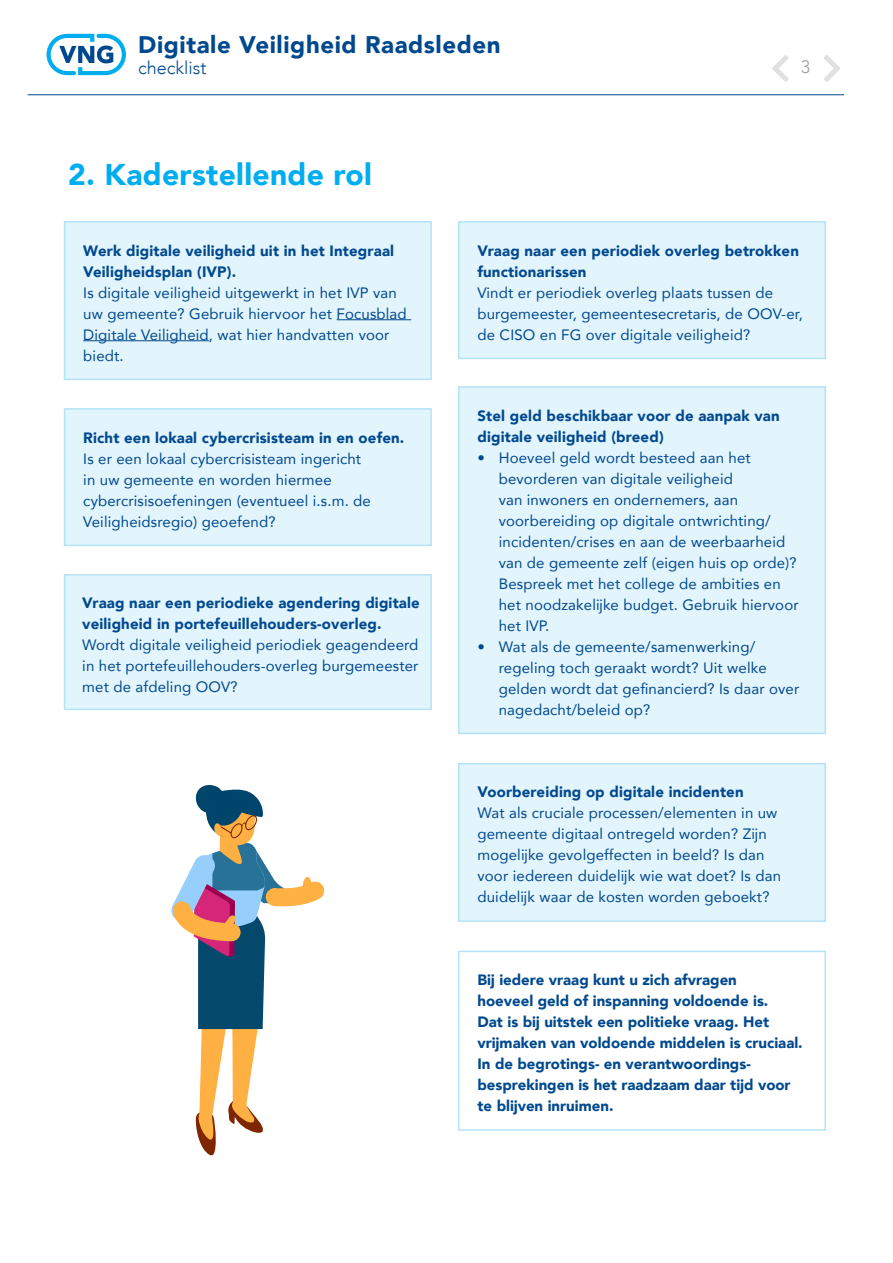
<style>
.page{position:relative;width:893px;height:1263px;background:#fff}
.page>*{position:absolute;margin:0;border:0;box-sizing:border-box;transform-origin:0 0}
._12_16_PT{font:900 30px "Avenir";letter-spacing:.01em;color:#00aeef}
.t1{font:900 24px "Avenir";letter-spacing:.025em;color:#01498e}
.t2{font:300 18px "Avenir";color:#01498e}
.t3{font:300 18px "Avenir";color:#9e9e9e}
.TEKST_grijs{font:15px/21px "Avenir";letter-spacing:.01em;color:#01498e}
.TEKST_grijs-2{font:900 15px/21px "Avenir";letter-spacing:.01em;color:#01498e}
.s1{font-family:"Frutiger";font-weight:300}
</style>
<div class="page">
<hr style="left:28px;top:94px;width:816px;height:1px;background:#01498e">
<svg style="left:47px;top:34px;width:79px;height:41px"></svg>
<div style="left:459px;top:222px;width:366px;height:136px;background:#e2f4fc"></div>
<div style="left:458px;top:221px;width:368px;height:138px;border:2px solid #b4e3f9"></div>
<div style="left:65px;top:222px;width:366px;height:157px;background:#e2f4fc"></div>
<hr style="left:337px;top:319px;width:74px;height:1px;background:#01498e">
<hr style="left:83px;top:340px;width:126px;height:1px;background:#01498e">
<div style="left:64px;top:221px;width:368px;height:159px;border:2px solid #b4e3f9"></div>
<div style="left:65px;top:409px;width:366px;height:136px;background:#e2f4fc"></div>
<div style="left:64px;top:408px;width:368px;height:138px;border:2px solid #b4e3f9"></div>
<div style="left:65px;top:575px;width:366px;height:134px;background:#e2f4fc"></div>
<div style="left:64px;top:574px;width:368px;height:136px;border:2px solid #b4e3f9"></div>
<div style="left:459px;top:387px;width:366px;height:346px;background:#e2f4fc"></div>
<div style="left:458px;top:386px;width:368px;height:348px;border:2px solid #b4e3f9"></div>
<div style="left:459px;top:764px;width:366px;height:157px;background:#e2f4fc"></div>
<div style="left:458px;top:763px;width:368px;height:159px;border:2px solid #b4e3f9"></div>
<div style="left:458px;top:951px;width:368px;height:180px;border:2px solid #b4e3f9"></div>
<svg style="left:824px;top:55px;width:16px;height:27px"></svg>
<svg style="left:772px;top:55px;width:16px;height:27px"></svg>
<svg style="left:171px;top:785px;width:154px;height:371px"></svg>
<div style="left:302px;top:877px;width:10px;height:21px;background:#ffb042;border-radius:50%"></div>
<h2 class="t1" style="left:138px;top:24px;width:364px">Digitale Veiligheid Raadsleden</h2>
<p class="t2" style="left:138px;top:57px;width:70px">checklist</p>
<p class="t3" style="left:801px;top:56px;width:11px">3</p>
<p class="_12_16_PT" style="left:68px;top:149px;width:305px">2. Kaderstellende rol</p>
<p class="TEKST_grijs-2" style="left:83px;top:239px;width:312px">Werk digitale veiligheid uit in het Integraal<br>Veiligheidsplan (IVP).</p>
<p class="TEKST_grijs" style="left:83px;top:281px;width:325px">Is digitale veiligheid uitgewerkt in het IVP van uw gemeente? Gebruik hiervoor het Focusblad Digitale Veiligheid, wat hier handvatten voor biedt.</p>
<p class="TEKST_grijs-2" style="left:83px;top:426px;width:323px">Richt een lokaal cybercrisisteam in en oefen.</p>
<p class="TEKST_grijs" style="left:83px;top:447px;width:289px">Is er een lokaal cybercrisisteam ingericht in uw gemeente en worden hiermee cybercrisisoefeningen (eventueel i.s.m. de Veiligheidsregio) geoefend?</p>
<p class="TEKST_grijs-2" style="left:82px;top:591px;width:339px">Vraag naar een periodieke agendering digitale veiligheid in portefeuillehouders-overleg.</p>
<p class="TEKST_grijs" style="left:82px;top:633px;width:338px;text-align:justify">Wordt digitale veiligheid periodiek geagendeerd in het portefeuillehouders-overleg burgemeester met de afdeling OOV?</p>
<p class="TEKST_grijs-2" style="left:477px;top:239px;width:323px">Vraag naar een periodiek overleg betrokken functionarissen</p>
<p class="TEKST_grijs" style="left:477px;top:281px;width:327px">Vindt er periodiek overleg plaats tussen de burgemeester, gemeentesecretaris, de OOV-er, de CISO en FG over digitale veiligheid?</p>
<p class="TEKST_grijs-2" style="left:477px;top:404px;width:304px">Stel geld beschikbaar voor de aanpak van digitale veiligheid (breed)</p>
<p class="TEKST_grijs" style="left:499px;top:446px;width:301px;text-indent:-21px"><span class="s1">•</span> Hoeveel geld wordt besteed aan het bevorderen van digitale veiligheid<br>van inwoners en ondernemers, aan voorbereiding op digitale ontwrichting/ incidenten/crises en aan de weerbaarheid van de gemeente zelf (eigen huis op orde)?<br>Bespreek met het college de ambities en het noodzakelijke budget. Gebruik hiervoor het IVP.</p>
<p class="TEKST_grijs" style="left:499px;top:635px;width:302px;text-indent:-21px"><span class="s1">•</span> Wat als de gemeente/samenwerking/ regeling toch geraakt wordt? Uit welke gelden wordt dat gefinancierd? Is daar over nagedacht/beleid op?</p>
<p class="TEKST_grijs-2" style="left:477px;top:781px;width:268px">Voorbereiding op digitale incidenten</p>
<p class="TEKST_grijs" style="left:477px;top:802px;width:305px">Wat als cruciale processen/elementen in uw gemeente digitaal ontregeld worden? Zijn mogelijke gevolgeffecten in beeld? Is dan voor iedereen duidelijk wie wat doet? Is dan duidelijk waar de kosten worden geboekt?</p>
<p class="TEKST_grijs-2" style="left:477px;top:969px;width:327px">Bij iedere vraag kunt u zich afvragen<br>hoeveel geld of inspanning voldoende is.<br>Dat is bij uitstek een politieke vraag. Het vrijmaken van voldoende middelen is cruciaal.<br>In de begrotings- en verantwoordings&shy;besprekingen is het raadzaam daar tijd voor te blijven inruimen.</p>
</div>
